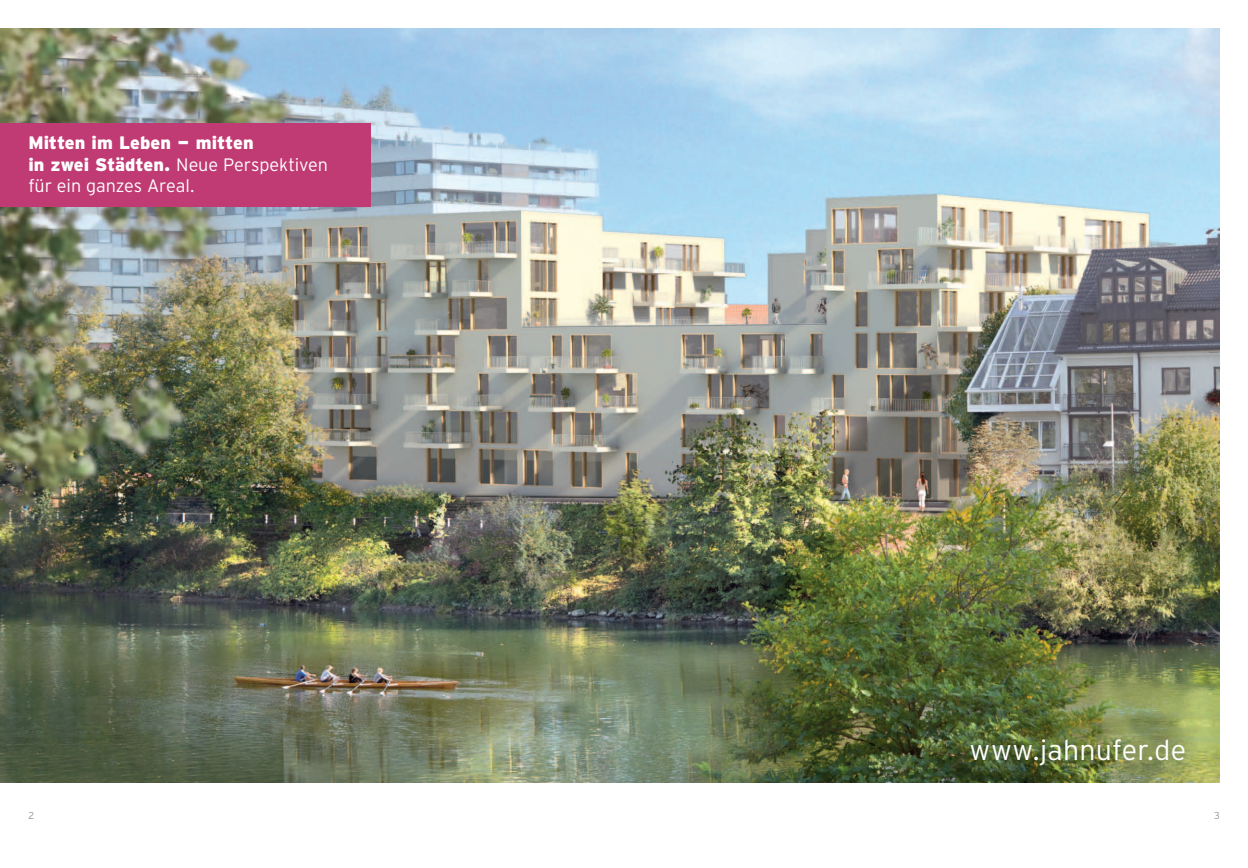
<style>
.page{position:relative;width:1248px;height:868px;background:#fff}
.page>*{position:absolute;margin:0;border:0;box-sizing:border-box;transform-origin:0 0}
.t1{font:300 28.5px "Interstate";letter-spacing:.01em;color:#fff}
.t2{font:900 18px/21.6px "Interstate";letter-spacing:.005em;color:#fff}
.t3{font:300 10px "Interstate";color:#939598}
.s1{font-weight:300}
</style>
<div class="page">
<img style="left:0;top:28px;width:1219px;height:754px">
<div style="left:0;top:123px;width:370px;height:84px;background:#c03a73"></div>
<p class="t2" style="left:28px;top:132px;width:301px">Mitten im Leben – mitten<br>in zwei Städten. <span class="s1">Neue Perspektiven für ein ganzes Areal.</span></p>
<h1 class="t1" style="left:969px;top:733px;width:218px">www.jahnufer.de</h1>
<p class="t3" style="left:28px;top:810px;width:7px">2</p>
<p class="t3" style="left:1213px;top:810px;width:7px">3</p>
</div>
